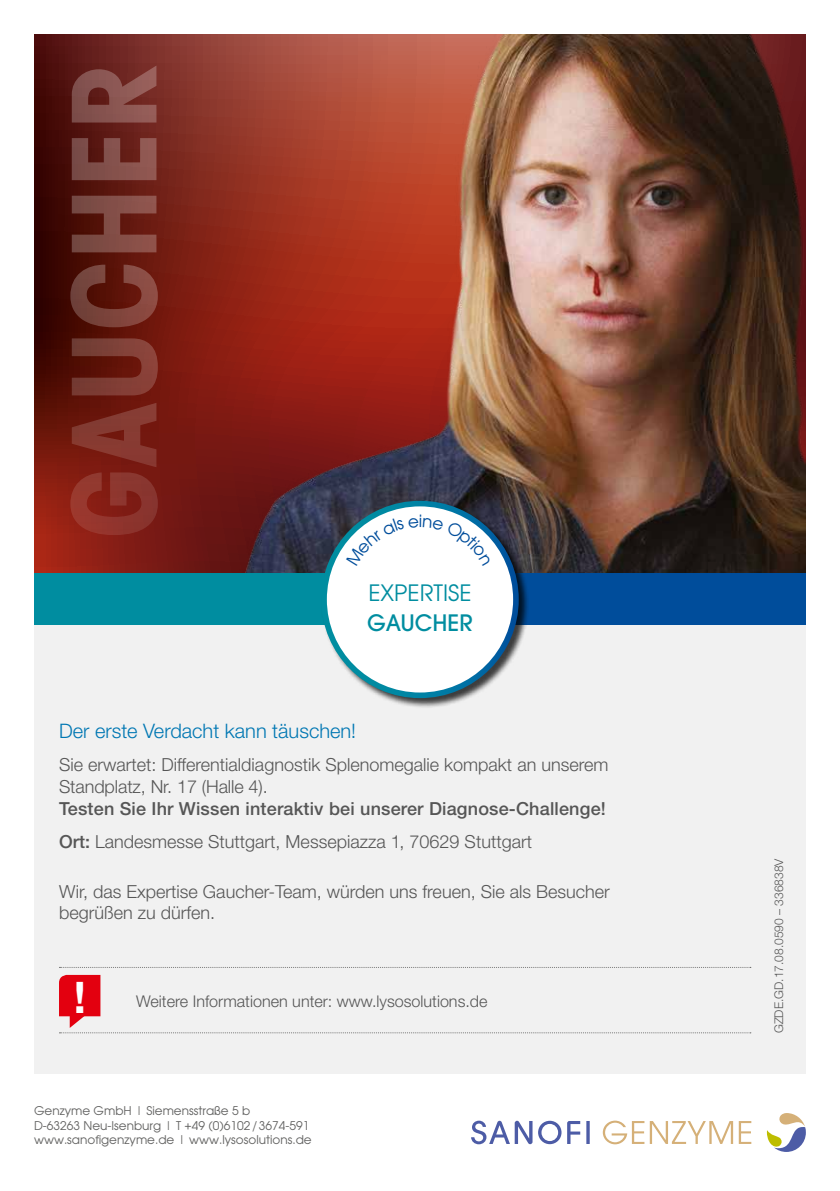
<style>
.page{position:relative;width:840px;height:1191px;background:#fff}
.page>*{position:absolute;margin:0;border:0;box-sizing:border-box;transform-origin:0 0}
.t1{font:700 43.6px "Helvetica Neue";color:#fff}
.t2{font:22.4px "Avant Garde";color:#008da0}
.t3{font:500 22.4px "Avant Garde";color:#008da0}
.t4{font:300 20px "Helvetica Neue";color:#0077b3}
.t5{font:300 18px/21.6px "Helvetica Neue";color:#565656}
.t6{font:500 18px/33px "Helvetica Neue";letter-spacing:.01em;color:#565656}
.t7{font:300 16.2px "Helvetica Neue";color:#565656}
.t8{font:12px/14.4px "Avant Garde";color:#636362}
.t9{font:300 12px "Helvetica Neue";color:#565656}
.s1{font-weight:300}
</style>
<div class="page">
<svg style="left:471px;top:1120px;width:118px;height:24px"></svg>
<svg style="left:602px;top:1120px;width:148px;height:24px"></svg>
<svg style="left:766px;top:1113px;width:39px;height:39px"></svg>
<div style="left:34px;top:532px;width:771px;height:542px;background:#f1f1f1"></div>
<svg style="left:34px;top:34px;width:130px;height:540px;background:#62150e"></svg>
<img style="left:164px;top:34px;width:641px;height:540px">
<div style="left:34px;top:574px;width:386px;height:51px;background:#008da0"></div>
<div style="left:419px;top:574px;width:386px;height:51px;background:#004d9b"></div>
<div style="left:320px;top:500px;width:209px;height:208px;background:#000;opacity:.75"></div>
<div style="left:324px;top:503px;width:191px;height:192px;background:#fff;border-radius:50%"></div>
<div style="left:321px;top:501px;width:197px;height:197px;border:6px solid #fff;border-radius:50%"></div>
<svg style="left:70px;top:65px;width:88px;height:470px;background:#762f28"></svg>
<svg style="left:59px;top:967px;width:691px;height:1px"></svg>
<svg style="left:59px;top:975px;width:691px;height:58px"></svg>
<svg style="left:346px;top:514px;width:145px;height:29px"></svg>
<p class="t2" style="left:368px;top:579px;width:104px">EXPERTISE</p>
<p class="t3" style="left:367px;top:609px;width:107px">GAUCHER</p>
<p class="t4" style="left:59px;top:719px;width:298px">Der erste Verdacht kann täuschen!</p>
<p class="t5" style="left:59px;top:754px;width:550px">Sie erwartet: Differentialdiagnostik Splenomegalie kompakt an unserem<br>Standplatz, Nr. 17 (Halle 4).</p>
<p class="t6" style="left:59px;top:791px;width:548px">Testen Sie Ihr Wissen interaktiv bei unserer Diagnose-Challenge!<br>Ort: <span class="s1">Landesmesse Stuttgart, Messepiazza 1, 70629 Stuttgart</span></p>
<p class="t5" style="left:59px;top:880px;width:552px">Wir, das Expertise Gaucher-Team, würden uns freuen, Sie als Besucher begrüßen zu dürfen.</p>
<h1 class="t1" style="left:74px;top:970px;width:14px">!</h1>
<p class="t7" style="left:136px;top:990px;width:353px">Weitere Informationen unter: www.lysosolutions.de</p>
<p class="t8" style="left:34px;top:1103px;width:279px">Genzyme GmbH | Siemensstraße 5 b<br>D-63263 Neu-Isenburg | T +49 (0)6102/3674-591 www.sanofigenzyme.de | www.lysosolutions.de</p>
<p class="t9" style="left:771px;top:1033px;width:176px;rotate:-90deg">GZDE.GD.17.08.0590 – 336838V</p>
</div>
